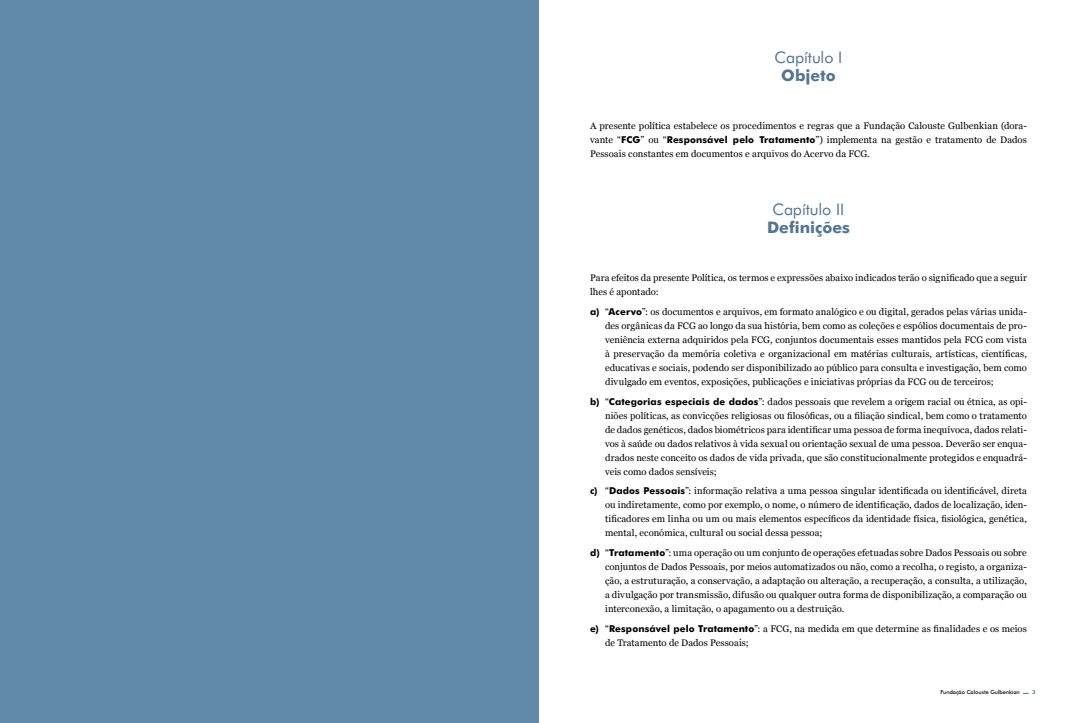
<style>
.page{position:relative;width:1078px;height:723px;background:#fff}
.page>*{position:absolute;margin:0;border:0;box-sizing:border-box;transform-origin:0 0}
.t1{font:16px "Futura BT";letter-spacing:-.005em;color:#537693}
.t2{font:800 16px "Futura BT";color:#537693}
.t3{font:9.5px/14px "Georgia";letter-spacing:.005em;color:#000;text-align:justify}
.t4{font:500 5.5px "Futura BT";color:#000}
.t5{font:700 5.5px "Futura BT";color:#537693}
.s1{font-family:"Futura BT";font-weight:800}
</style>
<div class="page">
<div style="left:0;top:0;width:539px;height:723px;background:#618aac"></div>
<h1 class="t1" style="left:774px;top:47px;width:69px">Capítulo I</h1>
<h1 class="t2" style="left:781px;top:66px;width:56px">Objeto</h1>
<p class="t3" style="left:590px;top:119px;width:438px">A presente política estabelece os procedimentos e regras que a Fundação Calouste Gulbenkian (dora&shy;vante “<span class="s1">FCG</span>” ou “<span class="s1">Responsável pelo Tratamento</span>”) implementa na gestão e tratamento de Dados Pessoais constantes em documentos e arquivos do Acervo da FCG.</p>
<h1 class="t1" style="left:772px;top:199px;width:73px">Capítulo II</h1>
<h1 class="t2" style="left:766px;top:217px;width:84px">Definições</h1>
<p class="t3" style="left:590px;top:270px;width:438px">Para efeitos da presente Política, os termos e expressões abaixo indicados terão o significado que a seguir lhes é apontado:</p>
<p class="t3" style="left:605px;top:304px;width:423px;text-indent:-15px"><span class="s1">a)</span> “<span class="s1">Acervo</span>”: os documentos e arquivos, em formato analógico e ou digital, gerados pelas várias unida&shy;des orgânicas da FCG ao longo da sua história, bem como as coleções e espólios documentais de pro&shy;veniência externa adquiridos pela FCG, conjuntos documentais esses mantidos pela FCG com vista à preservação da memória coletiva e organizacional em matérias culturais, artísticas, científicas, educativas e sociais, podendo ser disponibilizado ao público para consulta e investigação, bem como divulgado em eventos, exposições, publicações e iniciativas próprias da FCG ou de terceiros;</p>
<p class="t3" style="left:605px;top:394px;width:423px;text-indent:-15px"><span class="s1">b)</span> “<span class="s1">Categorias especiais de dados</span>”: dados pessoais que revelem a origem racial ou étnica, as opi&shy;niões políticas, as convicções religiosas ou filosóficas, ou a filiação sindical, bem como o tratamento de dados genéticos, dados biométricos para identificar uma pessoa de forma inequívoca, dados relati&shy;vos à saúde ou dados relativos à vida sexual ou orientação sexual de uma pessoa. Deverão ser enqua&shy;drados neste conceito os dados de vida privada, que são constitucionalmente protegidos e enquadrá&shy;veis como dados sensíveis;</p>
<p class="t3" style="left:605px;top:484px;width:423px;text-indent:-15px"><span class="s1">c)</span> “<span class="s1">Dados Pessoais</span>”: informação relativa a uma pessoa singular identificada ou identificável, direta ou indiretamente, como por exemplo, o nome, o número de identificação, dados de localização, iden&shy;tificadores em linha ou um ou mais elementos específicos da identidade física, fisiológica, genética, mental, económica, cultural ou social dessa pessoa;</p>
<p class="t3" style="left:605px;top:545px;width:423px;text-indent:-15px"><span class="s1">d)</span> “<span class="s1">Tratamento</span>”: uma operação ou um conjunto de operações efetuadas sobre Dados Pessoais ou sobre conjuntos de Dados Pessoais, por meios automatizados ou não, como a recolha, o registo, a organiza&shy;ção, a estruturação, a conservação, a adaptação ou alteração, a recuperação, a consulta, a utilização, a divulgação por transmissão, difusão ou qualquer outra forma de disponibilização, a comparação ou interconexão, a limitação, o apagamento ou a destruição.</p>
<p class="t3" style="left:605px;top:621px;width:423px;text-indent:-15px"><span class="s1">e)</span> “<span class="s1">Responsável pelo Tratamento</span>”: a FCG, na medida em que determine as finalidades e os meios de Tratamento de Dados Pessoais;</p>
<p class="t4" style="left:940px;top:688px;width:81px">Fundação Calouste Gulbenkian</p>
<p class="t5" style="left:1031px;top:688px;width:5px">3</p>
</div>
